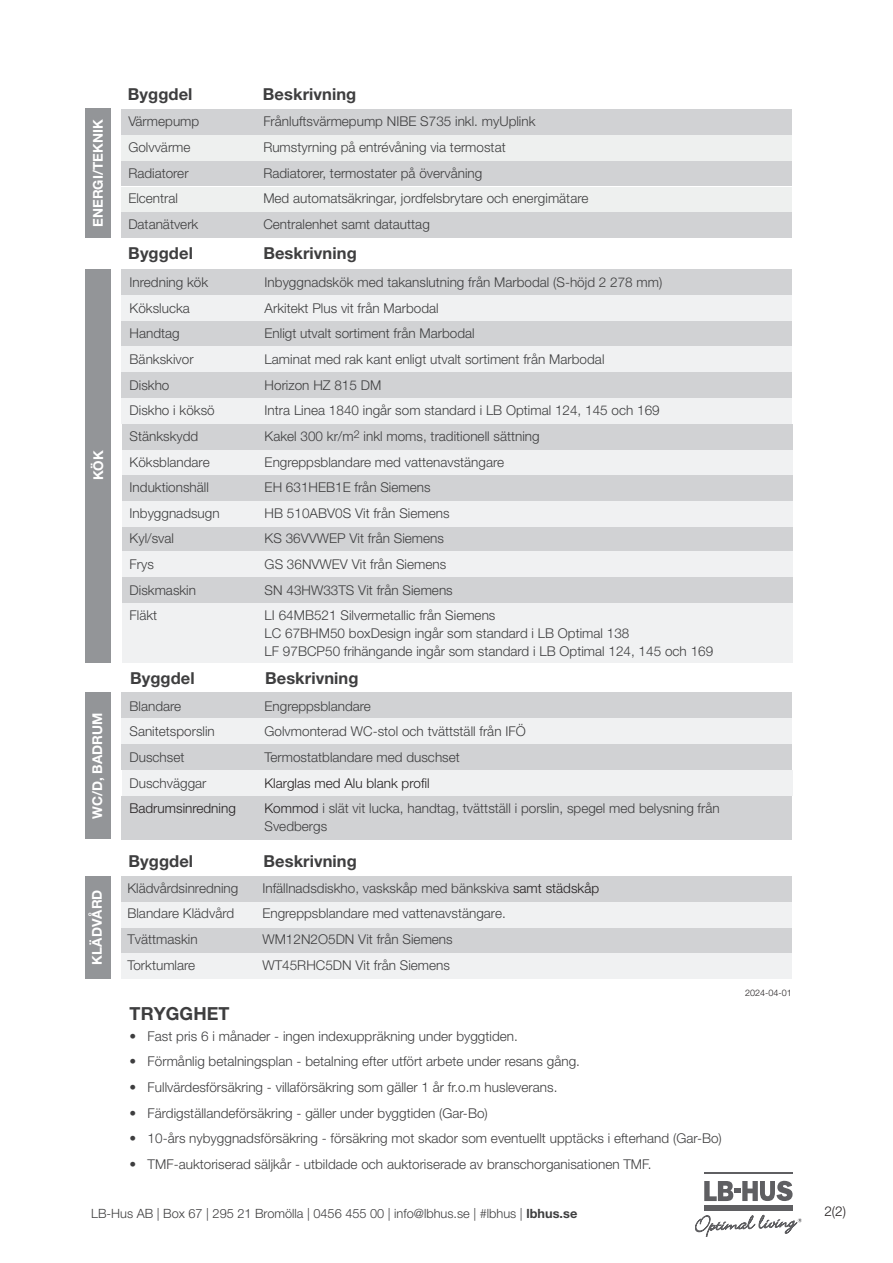
<style>
.page{position:relative;width:893px;height:1263px;background:#fff}
.page>*{position:absolute;margin:0;border:0;box-sizing:border-box;transform-origin:0 0}
.t1{font:700 18px "Helvetica Neue LT Pro";letter-spacing:.005em;color:#3e3e3f}
.t2{font:700 16.5px "Helvetica Neue LT Pro";letter-spacing:.005em;color:#3e3e3f}
.t3{font:300 13.5px/17.5px "Helvetica Neue LT Pro";color:#3e3e3f}
.t4{font:300 13.5px "Helvetica Neue LT Pro";color:#231f20}
.t5{font:700 13.5px "Helvetica Neue LT Pro";letter-spacing:.005em;color:#fff}
.t6{font:300 12.75px "Helvetica Neue LT Pro";color:#3e3e3f}
.t7{font:300 9px "Helvetica Neue LT Pro";color:#231f20}
.s1{color:#231f20}
.s2{font-weight:700}
</style>
<div class="page">
<svg style="left:695px;top:1215px;width:107px;height:22px"></svg>
<svg style="left:704px;top:1180px;width:89px;height:21px"></svg>
<hr style="left:704px;top:1172px;width:89px;height:2px;background:#5f5f62">
<div style="left:704px;top:1205px;width:89px;height:5px;background:#5f5f62"></div>
<div style="left:122px;top:603px;width:670px;height:60px;background:#f0f1f2"></div>
<div style="left:122px;top:526px;width:670px;height:25px;background:#d1d2d4"></div>
<div style="left:122px;top:551px;width:670px;height:26px;background:#f0f1f2"></div>
<div style="left:85px;top:269px;width:25px;height:394px;background:#939598"></div>
<div style="left:122px;top:577px;width:670px;height:26px;background:#d1d2d4"></div>
<div style="left:122px;top:450px;width:670px;height:26px;background:#f0f1f2"></div>
<div style="left:122px;top:501px;width:670px;height:26px;background:#f0f1f2"></div>
<div style="left:122px;top:475px;width:670px;height:26px;background:#d1d2d4"></div>
<div style="left:122px;top:424px;width:670px;height:25px;background:#d1d2d4"></div>
<div style="left:122px;top:346px;width:670px;height:26px;background:#f0f1f2"></div>
<div style="left:122px;top:398px;width:670px;height:26px;background:#f0f1f2"></div>
<div style="left:122px;top:372px;width:670px;height:26px;background:#d1d2d4"></div>
<div style="left:122px;top:320px;width:670px;height:26px;background:#d1d2d4"></div>
<div style="left:121px;top:295px;width:670px;height:25px;background:#f0f1f2"></div>
<div style="left:122px;top:269px;width:670px;height:26px;background:#d1d2d4"></div>
<div style="left:122px;top:796px;width:670px;height:43px;background:#d1d2d4"></div>
<div style="left:122px;top:770px;width:670px;height:26px;background:#f0f1f2"></div>
<div style="left:122px;top:718px;width:670px;height:26px;background:#f0f1f2"></div>
<div style="left:122px;top:744px;width:670px;height:26px;background:#d1d2d4"></div>
<div style="left:122px;top:692px;width:670px;height:26px;background:#d1d2d4"></div>
<div style="left:85px;top:692px;width:26px;height:147px;background:#939598"></div>
<div style="left:85px;top:876px;width:26px;height:102px;background:#939598"></div>
<div style="left:122px;top:928px;width:670px;height:26px;background:#d1d2d4"></div>
<div style="left:121px;top:902px;width:670px;height:26px;background:#f0f1f2"></div>
<div style="left:121px;top:953px;width:671px;height:26px;background:#f0f1f2"></div>
<div style="left:121px;top:876px;width:670px;height:26px;background:#d1d2d4"></div>
<div style="left:85px;top:109px;width:25px;height:129px;background:#939598"></div>
<div style="left:122px;top:160px;width:670px;height:26px;background:#d1d2d4"></div>
<div style="left:121px;top:187px;width:670px;height:25px;background:#eef0ef"></div>
<div style="left:122px;top:212px;width:670px;height:26px;background:#d1d2d4"></div>
<div style="left:121px;top:135px;width:670px;height:25px;background:#eef0ef"></div>
<div style="left:121px;top:109px;width:670px;height:26px;background:#d1d2d4"></div>
<p class="t5" style="left:90px;top:227px;width:109px;rotate:-90deg">ENERGI/TEKNIK</p>
<p class="t5" style="left:90px;top:480px;width:32px;rotate:-90deg">KÖK</p>
<p class="t5" style="left:89px;top:819px;width:108px;rotate:-90deg">WC/D, BADRUM</p>
<p class="t5" style="left:89px;top:964px;width:76px;rotate:-90deg">KLÄDVÅRD</p>
<p class="t2" style="left:128px;top:84px;width:66px">Byggdel</p>
<p class="t2" style="left:263px;top:84px;width:95px">Beskrivning</p>
<p class="t3" style="left:128px;top:112px;width:72px">Värmepump</p>
<p class="t3" style="left:263px;top:112px;width:274px">Frånluftsvärmepump NIBE S735 inkl. myUplink</p>
<p class="t3" style="left:128px;top:138px;width:64px">Golvvärme</p>
<p class="t3" style="left:263px;top:138px;width:244px">Rumstyrning på entrévåning via termostat</p>
<p class="t3" style="left:128px;top:164px;width:62px">Radiatorer</p>
<p class="t3" style="left:263px;top:164px;width:221px">Radiatorer, termostater på övervåning</p>
<p class="t3" style="left:128px;top:189px;width:51px">Elcentral</p>
<p class="t3" style="left:263px;top:189px;width:327px">Med automatsäkringar, jordfelsbrytare och energimätare</p>
<p class="t3" style="left:128px;top:215px;width:72px">Datanätverk</p>
<p class="t3" style="left:263px;top:215px;width:168px">Centralenhet samt datauttag</p>
<p class="t2" style="left:128px;top:243px;width:66px">Byggdel</p>
<p class="t2" style="left:263px;top:243px;width:95px">Beskrivning</p>
<p class="t3" style="left:130px;top:273px;width:80px">Inredning kök</p>
<p class="t3" style="left:265px;top:273px;width:399px">Inbyggnadskök med takanslutning från Marbodal (S-höjd 2 278 mm)</p>
<p class="t3" style="left:130px;top:299px;width:62px">Kökslucka</p>
<p class="t3" style="left:265px;top:299px;width:176px">Arkitekt Plus vit från Marbodal</p>
<p class="t3" style="left:130px;top:324px;width:52px">Handtag</p>
<p class="t3" style="left:265px;top:324px;width:211px">Enligt utvalt sortiment från Marbodal</p>
<p class="t3" style="left:130px;top:350px;width:66px">Bänkskivor</p>
<p class="t3" style="left:265px;top:350px;width:341px">Laminat med rak kant enligt utvalt sortiment från Marbodal</p>
<p class="t3" style="left:130px;top:376px;width:41px">Diskho</p>
<p class="t3" style="left:265px;top:376px;width:118px">Horizon HZ 815 DM</p>
<p class="t3" style="left:130px;top:401px;width:87px">Diskho i köksö</p>
<p class="t3" style="left:265px;top:401px;width:397px">Intra Linea 1840 ingår som standard i LB Optimal 124, 145 och 169</p>
<p class="t3" style="left:130px;top:427px;width:70px">Stänkskydd</p>
<p class="t3" style="left:265px;top:427px;width:277px">Kakel 300 kr/m<sup>2</sup> inkl moms, traditionell sättning</p>
<p class="t3" style="left:130px;top:453px;width:82px">Köksblandare</p>
<p class="t3" style="left:265px;top:453px;width:241px">Engreppsblandare med vattenavstängare</p>
<p class="t3" style="left:130px;top:478px;width:81px">Induktionshäll</p>
<p class="t3" style="left:265px;top:478px;width:167px">EH 631HEB1E från Siemens</p>
<p class="t3" style="left:130px;top:504px;width:92px">Inbyggnadsugn</p>
<p class="t3" style="left:265px;top:504px;width:186px">HB 510ABV0S Vit från Siemens</p>
<p class="t3" style="left:130px;top:530px;width:46px">Kyl/sval</p>
<p class="t3" style="left:265px;top:530px;width:181px">KS 36VVWEP Vit från Siemens</p>
<p class="t3" style="left:130px;top:555px;width:26px">Frys</p>
<p class="t3" style="left:265px;top:555px;width:183px">GS 36NVWEV Vit från Siemens</p>
<p class="t3" style="left:130px;top:581px;width:68px">Diskmaskin</p>
<p class="t3" style="left:265px;top:581px;width:190px">SN 43HW33TS Vit från Siemens</p>
<p class="t3" style="left:130px;top:606px;width:29px">Fläkt</p>
<p class="t3" style="left:265px;top:606px;width:450px">LI 64MB521 Silvermetallic från Siemens<br>LC 67BHM50 boxDesign ingår som standard i LB Optimal 138<br>LF 97BCP50 frihängande ingår som standard i LB Optimal 124, 145 och 169</p>
<p class="t2" style="left:130px;top:667px;width:66px">Byggdel</p>
<p class="t2" style="left:265px;top:667px;width:95px">Beskrivning</p>
<p class="t3" style="left:129px;top:697px;width:53px">Blandare</p>
<p class="t3" style="left:264px;top:697px;width:108px">Engreppsblandare</p>
<p class="t3" style="left:129px;top:722px;width:87px">Sanitetsporslin</p>
<p class="t3" style="left:264px;top:722px;width:263px">Golvmonterad WC-stol och tvättställ från IFÖ</p>
<p class="t3" style="left:129px;top:748px;width:56px">Duschset</p>
<p class="t3" style="left:264px;top:748px;width:197px">Termostatblandare med duschset</p>
<p class="t3" style="left:129px;top:774px;width:79px">Duschväggar</p>
<p class="t4" style="left:264px;top:774px;width:167px">Klarglas med Alu blank profil</p>
<p class="t4" style="left:129px;top:800px;width:108px">Badrumsinredning</p>
<p class="t3" style="left:264px;top:799px;width:457px"><span class="s1">Kommod</span> i slät vit lucka, handtag, tvättställ i porslin, spegel med belysning från<br>Svedbergs</p>
<p class="t2" style="left:129px;top:851px;width:66px">Byggdel</p>
<p class="t2" style="left:264px;top:851px;width:95px">Beskrivning</p>
<p class="t3" style="left:127px;top:879px;width:112px">Klädvårdsinredning</p>
<p class="t3" style="left:262px;top:879px;width:338px">Infällnadsdiskho, vaskskåp med bänkskiva <span class="s1">samt städskåp</span></p>
<p class="t3" style="left:127px;top:904px;width:108px">Blandare Klädvård</p>
<p class="t3" style="left:262px;top:904px;width:245px">Engreppsblandare med vattenavstängare.</p>
<p class="t3" style="left:127px;top:930px;width:72px">Tvättmaskin</p>
<p class="t3" style="left:262px;top:930px;width:192px">WM12N2O5DN Vit från Siemens</p>
<p class="t3" style="left:127px;top:956px;width:69px">Torktumlare</p>
<p class="t3" style="left:262px;top:956px;width:189px">WT45RHC5DN Vit från Siemens</p>
<h1 class="t1" style="left:130px;top:1002px;width:101px">TRYGGHET</h1>
<p class="t3" style="left:130px;top:1027px;width:390px">• Fast pris 6 i månader - ingen indexuppräkning under byggtiden.</p>
<p class="t3" style="left:130px;top:1052px;width:452px">• Förmånlig betalningsplan - betalning efter utfört arbete under resans gång.</p>
<p class="t3" style="left:130px;top:1078px;width:429px">• Fullvärdesförsäkring - villaförsäkring som gäller 1 år fr.o.m husleverans.</p>
<p class="t3" style="left:130px;top:1104px;width:360px">• Färdigställandeförsäkring - gäller under byggtiden (Gar-Bo)</p>
<p class="t3" style="left:130px;top:1129px;width:594px">• 10-års nybyggnadsförsäkring - försäkring mot skador som eventuellt upptäcks i efterhand (Gar-Bo)</p>
<p class="t3" style="left:130px;top:1155px;width:523px">• TMF-auktoriserad säljkår - utbildade och auktoriserade av branschorganisationen TMF.</p>
<p class="t7" style="left:745px;top:987px;width:48px">2024-04-01</p>
<p class="t6" style="left:91px;top:1206px;width:488px">LB-Hus AB | Box 67 | 295 21 Bromölla | 0456 455 00 | info@lbhus.se | #lbhus | <span class="s2">lbhus.se</span></p>
<p class="t4" style="left:824px;top:1203px;width:23px">2(2)</p>
</div>
